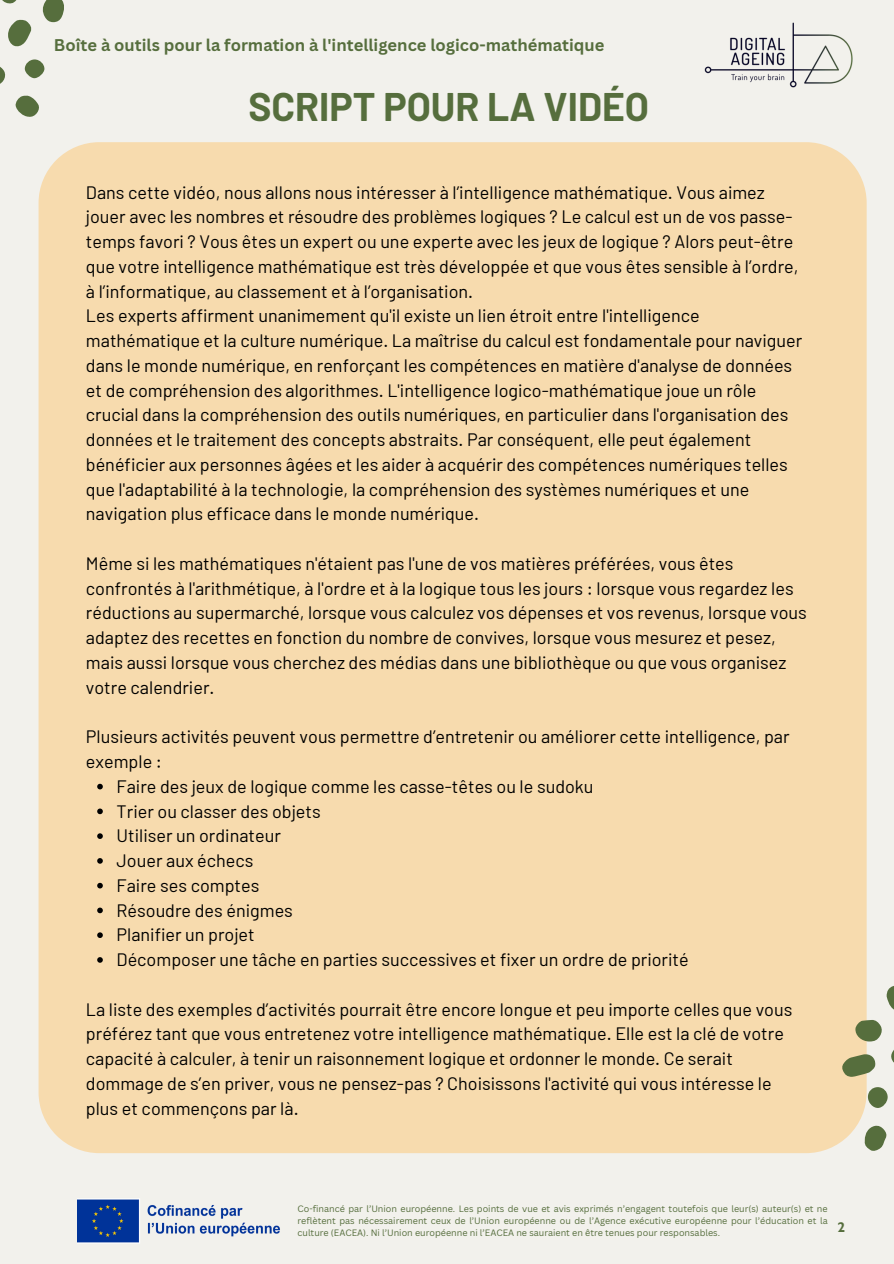
<style>
.page{position:relative;width:894px;height:1264px;background:#fff}
.page>*{position:absolute;margin:0;border:0;box-sizing:border-box;transform-origin:0 0}
.t1{font:700 39px "Barlow";color:#566e3d}
.t2{font:18px/24.8px "Barlow";color:#000}
.t3{font:700 16.5px "Canva Sans";color:#566e3d}
.t4{font:700 13.95px "Gill Sans MT Std";color:#566e3d}
.t5{font:9px/12px "Canva Sans";color:#566e3d;text-align:justify}
</style>
<div class="page">
<div style="left:0;top:0;width:893px;height:1263px;background:#f2f1ec"></div>
<div style="left:39px;top:142px;width:827px;height:1011px;background:#f7dbae"></div>
<svg style="left:2px;top:0;width:15px;height:4px"></svg>
<svg style="left:8px;top:19px;width:24px;height:28px"></svg>
<svg style="left:42px;top:0;width:22px;height:22px"></svg>
<svg style="left:0;top:67px;width:6px;height:17px"></svg>
<svg style="left:15px;top:95px;width:24px;height:22px"></svg>
<div style="left:25px;top:59px;width:20px;height:19px;background:#566e3d;border-radius:50%"></div>
<svg style="left:841px;top:1053px;width:34px;height:23px"></svg>
<svg style="left:854px;top:1019px;width:28px;height:22px"></svg>
<svg style="left:886px;top:986px;width:7px;height:23px"></svg>
<svg style="left:891px;top:1051px;width:2px;height:11px"></svg>
<svg style="left:864px;top:1125px;width:23px;height:26px"></svg>
<div style="left:867px;top:1087px;width:20px;height:20px;background:#566e3d;border-radius:50%"></div>
<svg style="left:97px;top:783px;width:6px;height:6px"></svg>
<svg style="left:97px;top:808px;width:6px;height:6px"></svg>
<svg style="left:97px;top:833px;width:6px;height:6px"></svg>
<svg style="left:97px;top:858px;width:6px;height:5px"></svg>
<svg style="left:97px;top:882px;width:6px;height:6px"></svg>
<svg style="left:97px;top:907px;width:6px;height:6px"></svg>
<svg style="left:97px;top:932px;width:6px;height:6px"></svg>
<svg style="left:97px;top:957px;width:6px;height:5px"></svg>
<img style="left:704px;top:22px;width:149px;height:66px">
<img style="left:78px;top:1198px;width:202px;height:46px">
<p class="t3" style="left:54px;top:34px;width:552px">Boîte à outils pour la formation à l'intelligence logico-mathématique</p>
<h1 class="t1" style="left:248px;top:82px;width:402px">SCRIPT POUR LA VIDÉO</h1>
<p class="t2" style="left:86px;top:179px;width:717px">Dans cette vidéo, nous allons nous intéresser à l’intelligence mathématique. Vous aimez jouer avec les nombres et résoudre des problèmes logiques ? Le calcul est un de vos passe&shy;temps favori ? Vous êtes un expert ou une experte avec les jeux de logique ? Alors peut-être que votre intelligence mathématique est très développée et que vous êtes sensible à l’ordre, à l’informatique, au classement et à l’organisation.<br>Les experts affirment unanimement qu'il existe un lien étroit entre l'intelligence mathématique et la culture numérique. La maîtrise du calcul est fondamentale pour naviguer dans le monde numérique, en renforçant les compétences en matière d'analyse de données et de compréhension des algorithmes. L'intelligence logico-mathématique joue un rôle crucial dans la compréhension des outils numériques, en particulier dans l'organisation des données et le traitement des concepts abstraits. Par conséquent, elle peut également bénéficier aux personnes âgées et les aider à acquérir des compétences numériques telles que l'adaptabilité à la technologie, la compréhension des systèmes numériques et une navigation plus efficace dans le monde numérique.</p>
<p class="t2" style="left:86px;top:550px;width:722px">Même si les mathématiques n'étaient pas l'une de vos matières préférées, vous êtes confrontés à l'arithmétique, à l'ordre et à la logique tous les jours : lorsque vous regardez les réductions au supermarché, lorsque vous calculez vos dépenses et vos revenus, lorsque vous adaptez des recettes en fonction du nombre de convives, lorsque vous mesurez et pesez, mais aussi lorsque vous cherchez des médias dans une bibliothèque ou que vous organisez votre calendrier.</p>
<p class="t2" style="left:86px;top:723px;width:705px">Plusieurs activités peuvent vous permettre d’entretenir ou améliorer cette intelligence, par</p>
<p class="t2" style="left:86px;top:748px;width:77px">exemple :</p>
<p class="t2" style="left:116px;top:773px;width:478px">Faire des jeux de logique comme les casse-têtes ou le sudoku</p>
<p class="t2" style="left:116px;top:798px;width:205px">Trier ou classer des objets</p>
<p class="t2" style="left:116px;top:822px;width:166px">Utiliser un ordinateur</p>
<p class="t2" style="left:116px;top:847px;width:138px">Jouer aux échecs</p>
<p class="t2" style="left:116px;top:872px;width:144px">Faire ses comptes</p>
<p class="t2" style="left:116px;top:897px;width:178px">Résoudre des énigmes</p>
<p class="t2" style="left:116px;top:921px;width:140px">Planifier un projet</p>
<p class="t2" style="left:116px;top:946px;width:573px">Décomposer une tâche en parties successives et fixer un ordre de priorité</p>
<p class="t2" style="left:86px;top:996px;width:707px">La liste des exemples d’activités pourrait être encore longue et peu importe celles que vous préférez tant que vous entretenez votre intelligence mathématique. Elle est la clé de votre capacité à calculer, à tenir un raisonnement logique et ordonner le monde. Ce serait dommage de s’en priver, vous ne pensez-pas ? Choisissons l'activité qui vous intéresse le plus et commençons par là.</p>
<p class="t5" style="left:297px;top:1202px;width:531px">Co-financé par l’Union européenne. Les points de vue et avis exprimés n’engagent toutefois que leur(s) auteur(s) et ne reflètent pas nécessairement ceux de l’Union européenne ou de l’Agence exécutive européenne pour l’éducation et la culture (EACEA). Ni l’Union européenne ni l’EACEA ne sauraient en être tenues pour responsables.</p>
<p class="t4" style="left:837px;top:1222px;width:9px">2</p>
</div>
